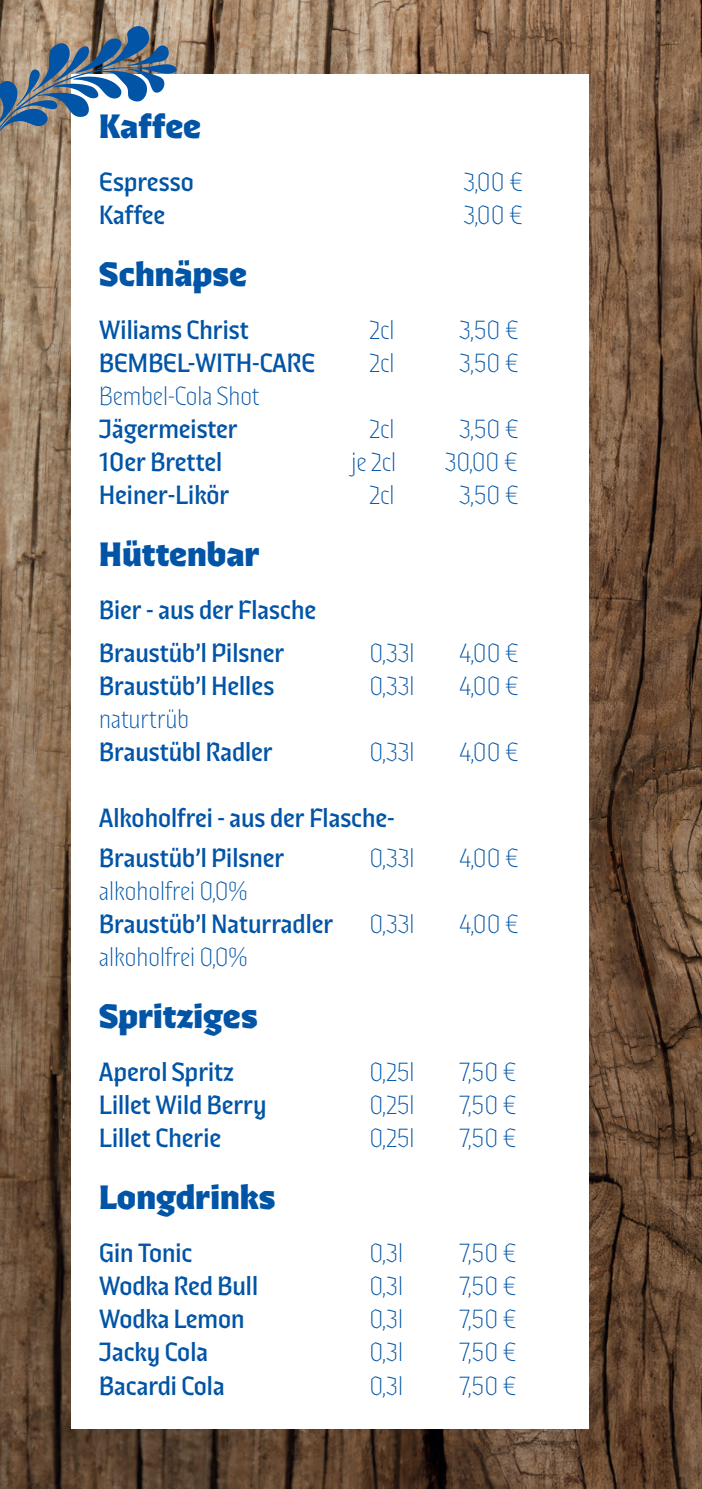
<style>
.page{position:relative;width:702px;height:1489px;background:#fff}
.page>*{position:absolute;margin:0;border:0;box-sizing:border-box;transform-origin:0 0}
.t1{font:700 35px "Ferryman";color:#0154a6}
.t2{font:27.5px/42.5px "Ferryman";color:#0154a6}
.t3{font:100 27.5px "Ferryman";color:#0154a6}
</style>
<div class="page">
<img style="left:0;top:0;width:702px;height:1488px">
<div style="left:71px;top:74px;width:517px;height:1354px;background:#fff"></div>
<svg style="left:0;top:26px;width:177px;height:120px"></svg>
<p class="t1" style="left:99px;top:104px;width:103px">Kaffee</p>
<p class="t2" style="left:99px;top:160px;width:96px">Espresso</p>
<p class="t3" style="left:464px;top:166px;width:61px">3,00 €</p>
<p class="t2" style="left:99px;top:193px;width:68px">Kaffee</p>
<p class="t3" style="left:464px;top:199px;width:61px">3,00 €</p>
<p class="t1" style="left:99px;top:252px;width:149px">Schnäpse</p>
<p class="t2" style="left:99px;top:308px;width:151px">Wiliams Christ</p>
<p class="t3" style="left:369px;top:314px;width:27px">2cl</p>
<p class="t3" style="left:459px;top:314px;width:61px">3,50 €</p>
<p class="t2" style="left:99px;top:341px;width:217px">BEMBEL-WITH-CARE</p>
<p class="t3" style="left:369px;top:347px;width:27px">2cl</p>
<p class="t3" style="left:459px;top:347px;width:61px">3,50 €</p>
<p class="t3" style="left:99px;top:380px;width:162px">Bembel-Cola Shot</p>
<p class="t2" style="left:99px;top:407px;width:140px">Jägermeister</p>
<p class="t3" style="left:369px;top:413px;width:27px">2cl</p>
<p class="t3" style="left:459px;top:413px;width:61px">3,50 €</p>
<p class="t2" style="left:99px;top:440px;width:124px">10er Brettel</p>
<p class="t3" style="left:351px;top:446px;width:46px">je 2cl</p>
<p class="t3" style="left:445px;top:446px;width:75px">30,00 €</p>
<p class="t2" style="left:99px;top:473px;width:132px">Heiner-Likör</p>
<p class="t3" style="left:369px;top:479px;width:27px">2cl</p>
<p class="t3" style="left:459px;top:479px;width:61px">3,50 €</p>
<p class="t1" style="left:99px;top:532px;width:162px">Hüttenbar</p>
<p class="t2" style="left:99px;top:588px;width:218px">Bier - aus der Flasche<br>Braustüb’l Pilsner</p>
<p class="t3" style="left:369px;top:636px;width:47px">0,33l</p>
<p class="t3" style="left:459px;top:636px;width:62px">4,00 €</p>
<p class="t2" style="left:99px;top:664px;width:177px">Braustüb’l Helles</p>
<p class="t3" style="left:369px;top:669px;width:47px">0,33l</p>
<p class="t3" style="left:459px;top:669px;width:62px">4,00 €</p>
<p class="t3" style="left:99px;top:702px;width:91px">naturtrüb</p>
<p class="t2" style="left:99px;top:730px;width:175px">Braustübl Radler</p>
<p class="t3" style="left:369px;top:735px;width:47px">0,33l</p>
<p class="t3" style="left:459px;top:735px;width:62px">4,00 €</p>
<p class="t2" style="left:99px;top:797px;width:297px;line-height:40.5px">Alkoholfrei - aus der Flasche-<br>Braustüb’l Pilsner</p>
<p class="t3" style="left:369px;top:842px;width:47px">0,33l</p>
<p class="t3" style="left:459px;top:842px;width:62px">4,00 €</p>
<p class="t3" style="left:99px;top:875px;width:150px">alkoholfrei 0,0%</p>
<p class="t2" style="left:99px;top:902px;width:235px">Braustüb’l Naturradler</p>
<p class="t3" style="left:369px;top:908px;width:47px">0,33l</p>
<p class="t3" style="left:459px;top:908px;width:62px">4,00 €</p>
<p class="t3" style="left:99px;top:941px;width:150px">alkoholfrei 0,0%</p>
<p class="t1" style="left:99px;top:994px;width:160px">Spritziges</p>
<p class="t2" style="left:99px;top:1050px;width:136px">Aperol Spritz</p>
<p class="t3" style="left:369px;top:1056px;width:47px">0,25l</p>
<p class="t3" style="left:459px;top:1056px;width:59px">7,50 €</p>
<p class="t2" style="left:99px;top:1083px;width:169px">Lillet Wild Berry</p>
<p class="t3" style="left:369px;top:1089px;width:47px">0,25l</p>
<p class="t3" style="left:459px;top:1089px;width:59px">7,50 €</p>
<p class="t2" style="left:99px;top:1116px;width:123px">Lillet Cherie</p>
<p class="t3" style="left:369px;top:1122px;width:47px">0,25l</p>
<p class="t3" style="left:459px;top:1122px;width:59px">7,50 €</p>
<p class="t1" style="left:99px;top:1175px;width:178px">Longdrinks</p>
<p class="t2" style="left:99px;top:1231px;width:95px">Gin Tonic</p>
<p class="t3" style="left:369px;top:1237px;width:35px">0,3l</p>
<p class="t3" style="left:459px;top:1237px;width:59px">7,50 €</p>
<p class="t2" style="left:99px;top:1264px;width:160px">Wodka Red Bull</p>
<p class="t3" style="left:369px;top:1270px;width:35px">0,3l</p>
<p class="t3" style="left:459px;top:1270px;width:59px">7,50 €</p>
<p class="t2" style="left:99px;top:1297px;width:147px">Wodka Lemon</p>
<p class="t3" style="left:369px;top:1303px;width:35px">0,3l</p>
<p class="t3" style="left:459px;top:1303px;width:59px">7,50 €</p>
<p class="t2" style="left:99px;top:1330px;width:110px">Jacky Cola</p>
<p class="t3" style="left:369px;top:1336px;width:35px">0,3l</p>
<p class="t3" style="left:459px;top:1336px;width:59px">7,50 €</p>
<p class="t2" style="left:99px;top:1363px;width:127px">Bacardi Cola</p>
<p class="t3" style="left:369px;top:1369px;width:35px">0,3l</p>
<p class="t3" style="left:459px;top:1369px;width:59px">7,50 €</p>
</div>
